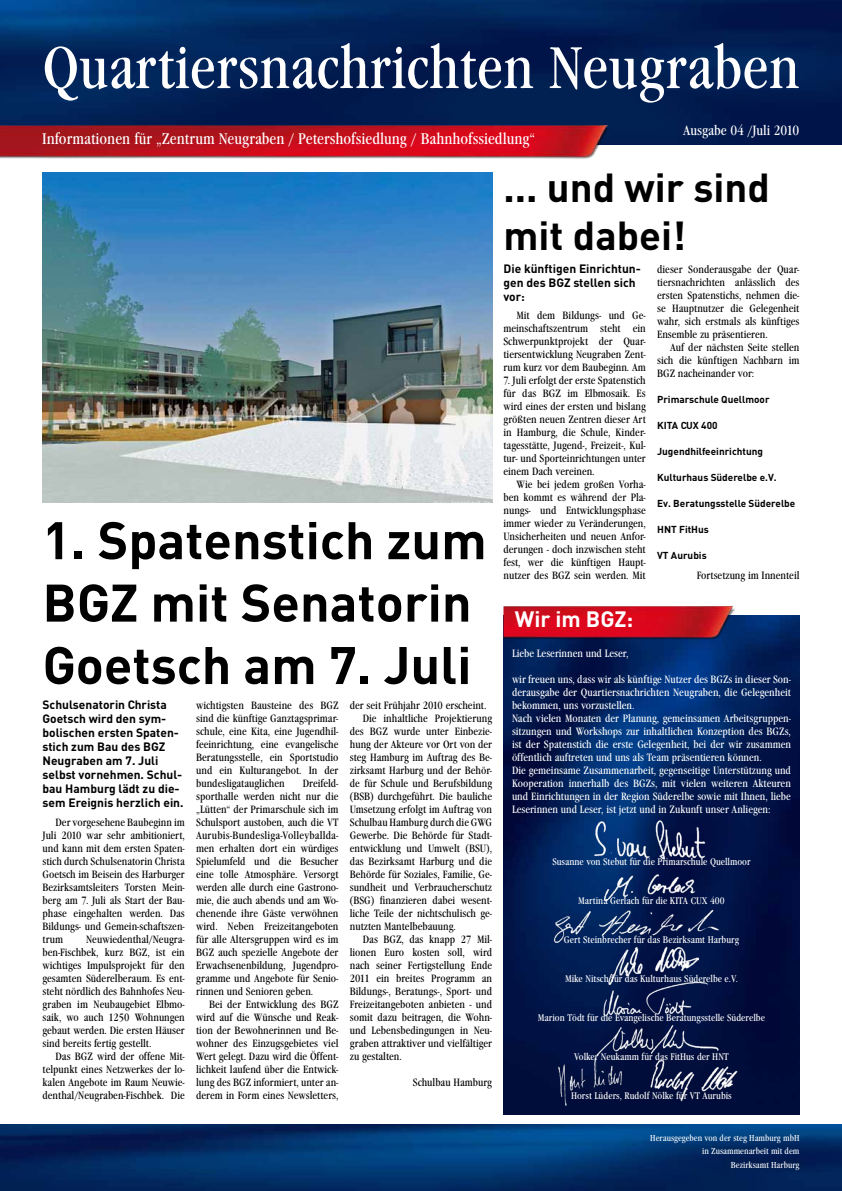
<style>
.page{position:relative;width:842px;height:1191px;background:#fff}
.page>*{position:absolute;margin:0;border:0;box-sizing:border-box;transform-origin:0 0}
.t1{font:60.9px "Garamond Cd ITC";color:#fff}
.t2{font:700 52px/62.4px "DIN";color:#000}
.t3{font:700 40px/48px "DIN";color:#000}
.t4{font:700 22px "DIN";color:#fff}
.t5{font:16px "Garamond Cd ITC";color:#fff}
.t6{font:14px "Garamond Cd ITC";color:#fff}
.t7{font:700 12px/14px "DIN";color:#000}
.t8{font:11px/13px "Garamond Cd ITC";color:#000;text-align:justify}
.t9{font:11px/13px "Garamond Cd ITC";color:#fff}
.t10{font:10px "Garamond Cd ITC";color:#fff}
.t11{font:700 10px "DIN";color:#000}
.t12{font:9px/13.8px "Garamond Cd ITC";color:#fff;text-align:right}
</style>
<div class="page">
<img style="left:0;top:0;width:842px;height:144px">
<img style="left:0;top:125px;width:636px;height:34px">
<img style="left:503px;top:615px;width:296px;height:499px">
<img style="left:503px;top:605px;width:258px;height:39px">
<img style="left:0;top:1124px;width:842px;height:67px">
<img style="left:590px;top:818px;width:118px;height:42px">
<img style="left:595px;top:863px;width:110px;height:45px">
<img style="left:553px;top:908px;width:167px;height:35px">
<img style="left:609px;top:946px;width:90px;height:33px">
<img style="left:602px;top:979px;width:110px;height:37px">
<img style="left:587px;top:1018px;width:136px;height:41px">
<img style="left:553px;top:1055px;width:71px;height:52px">
<img style="left:646px;top:1051px;width:94px;height:56px">
<img style="left:43px;top:173px;width:449px;height:329px">
<h1 class="t1" style="left:43px;top:34px;width:758px">Quartiersnachrichten Neugraben</h1>
<p class="t6" style="left:683px;top:123px;width:118px">Ausgabe 04 /Juli 2010</p>
<h3 class="t5" style="left:42px;top:130px;width:495px">Informationen für „Zentrum Neugraben / Petershofsiedlung / Bahnhofssiedlung“</h3>
<h2 class="t2" style="left:43px;top:508px;width:446px">1. Spatenstich zum<br>BGZ mit Senatorin<br>Goetsch am 7. Juli</h2>
<p class="t7" style="left:43px;top:697px;width:143px">Schulsenatorin Christa<br>Goetsch wird den sym&shy;bolischen ersten Spaten&shy;stich zum Bau des BGZ<br>Neugraben am 7. Juli selbst vornehmen. Schul&shy;bau Hamburg lädt zu die&shy;sem Ereignis herzlich ein.</p>
<p class="t8" style="left:43px;top:816px;width:144px;text-indent:13px">Der vorgesehene Baubeginn im Juli 2010 war sehr ambitioniert, und kann mit dem ersten Spaten&shy;stich durch Schulsenatorin Christa Goetsch im Beisein des Harburger Bezirksamtsleiters Torsten Mein&shy;berg am 7. Juli als Start der Bau&shy;phase eingehalten werden. Das Bildungs- und Gemein-schaftszen&shy;trum</p>
<p class="t8" style="left:43px;top:933px;width:144px;text-indent:44px">Neuwiedenthal/Neugra&shy;ben-Fischbek, kurz BGZ, ist ein wichtiges Impulsprojekt für den gesamten Süderelberaum. Es ent&shy;steht nördlich des Bahnhofes Neu&shy;graben im Neubaugebiet Elbmo&shy;saik, wo auch 1250 Wohnungen gebaut werden. Die ersten Häuser sind bereits fertig gestellt.</p>
<p class="t8" style="left:43px;top:1050px;width:144px;text-indent:13px">Das BGZ wird der offene Mit&shy;telpunkt eines Netzwerkes der lo&shy;kalen Angebote im Raum Neuwie&shy;denthal/Neugraben-Fischbek. Die</p>
<p class="t8" style="left:196px;top:699px;width:144px">wichtigsten Bausteine des BGZ sind die künftige Ganztagsprimar&shy;schule, eine Kita, eine Jugendhil&shy;feeinrichtung, eine evangelische Beratungsstelle, ein Sportstudio und ein Kulturangebot. In der bundesligatauglichen</p>
<p class="t8" style="left:196px;top:777px;width:144px;text-indent:107px">Dreifeld&shy;sporthalle werden nicht nur die „Lütten“ der Primarschule sich im Schulsport austoben, auch die VT Aurubis-Bundesliga-Volleyballda&shy;men erhalten dort ein würdiges Spielumfeld und die Besucher eine tolle Atmosphäre. Versorgt werden alle durch eine Gastrono&shy;mie, die auch abends und am Wo&shy;chenende ihre Gäste verwöhnen wird. Neben Freizeitangeboten für alle Altersgruppen wird es im BGZ auch spezielle Angebote der Erwachsenenbildung, Jugendpro&shy;gramme und Angebote für Senio&shy;rinnen und Senioren geben.</p>
<p class="t8" style="left:196px;top:998px;width:144px;text-indent:13px">Bei der Entwicklung des BGZ wird auf die Wünsche und Reak&shy;tion der Bewohnerinnen und Be&shy;wohner des Einzugsgebietes viel Wert gelegt. Dazu wird die Öffent&shy;lichkeit laufend über die Entwick&shy;lung des BGZ informiert, unter an&shy;derem in Form eines Newsletters,</p>
<p class="t8" style="left:350px;top:699px;width:138px">der seit Frühjahr 2010 erscheint.</p>
<p class="t8" style="left:363px;top:712px;width:131px">Die inhaltliche Projektierung</p>
<p class="t8" style="left:350px;top:725px;width:144px">des BGZ wurde unter Einbezie-</p>
<p class="t8" style="left:350px;top:738px;width:144px">hung der Akteure vor Ort von der</p>
<p class="t8" style="left:350px;top:751px;width:144px">steg Hamburg im Auftrag des Be-</p>
<p class="t8" style="left:350px;top:764px;width:144px">zirksamt Harburg und der Behör-</p>
<p class="t8" style="left:350px;top:777px;width:144px">de für Schule und Berufsbildung</p>
<p class="t8" style="left:350px;top:790px;width:144px">(BSB) durchgeführt. Die bauliche</p>
<p class="t8" style="left:350px;top:803px;width:144px">Umsetzung erfolgt im Auftrag von</p>
<p class="t8" style="left:350px;top:816px;width:144px">Schulbau Hamburg durch die GWG</p>
<p class="t8" style="left:350px;top:829px;width:144px">Gewerbe. Die Behörde für Stadt-</p>
<p class="t8" style="left:350px;top:842px;width:144px">entwicklung und Umwelt (BSU),</p>
<p class="t8" style="left:350px;top:855px;width:144px">das Bezirksamt Harburg und die</p>
<p class="t8" style="left:350px;top:868px;width:144px">Behörde für Soziales, Familie, Ge-</p>
<p class="t8" style="left:350px;top:881px;width:144px">sundheit und Verbraucherschutz</p>
<p class="t8" style="left:350px;top:894px;width:144px">(BSG) finanzieren dabei wesent-</p>
<p class="t8" style="left:350px;top:907px;width:144px">liche Teile der nichtschulisch ge-</p>
<p class="t8" style="left:350px;top:920px;width:108px">nutzten Mantelbebauung.</p>
<p class="t8" style="left:363px;top:933px;width:131px">Das BGZ, das knapp 27 Mil-</p>
<p class="t8" style="left:350px;top:946px;width:144px">lionen Euro kosten soll, wird</p>
<p class="t8" style="left:350px;top:959px;width:144px">nach seiner Fertigstellung Ende</p>
<p class="t8" style="left:350px;top:972px;width:144px">2011 ein breites Programm an</p>
<p class="t8" style="left:350px;top:985px;width:144px">Bildungs-, Beratungs-, Sport- und</p>
<p class="t8" style="left:350px;top:998px;width:144px">Freizeitangeboten anbieten - und</p>
<p class="t8" style="left:350px;top:1011px;width:144px">somit dazu beitragen, die Wohn-</p>
<p class="t8" style="left:350px;top:1024px;width:144px">und Lebensbedingungen in Neu-</p>
<p class="t8" style="left:350px;top:1037px;width:144px">graben attraktiver und vielfältiger</p>
<p class="t8" style="left:350px;top:1050px;width:53px">zu gestalten.</p>
<p class="t8" style="left:413px;top:1076px;width:81px">Schulbau Hamburg</p>
<h3 class="t3" style="left:503px;top:162px;width:268px">... und wir sind mit dabei!</h3>
<p class="t7" style="left:503px;top:261px;width:139px">Die künftigen Einrichtun&shy;gen des BGZ stellen sich vor:</p>
<p class="t8" style="left:657px;top:263px;width:144px">dieser Sonderausgabe der Quar&shy;tiersnachrichten anlässlich des ersten Spatenstichs, nehmen die&shy;se Hauptnutzer die Gelegenheit wahr, sich erstmals als künftiges Ensemble zu präsentieren.</p>
<p class="t8" style="left:657px;top:341px;width:144px;text-indent:13px">Auf der nächsten Seite stellen sich die künftigen Nachbarn im BGZ nacheinander vor:</p>
<p class="t11" style="left:657px;top:393px;width:114px">Primarschule Quellmoor</p>
<p class="t11" style="left:657px;top:419px;width:62px">KITA CUX 400</p>
<p class="t11" style="left:657px;top:445px;width:107px">Jugendhilfeeinrichtung</p>
<p class="t11" style="left:657px;top:471px;width:121px">Kulturhaus Süderelbe e.V.</p>
<p class="t11" style="left:657px;top:497px;width:140px">Ev. Beratungsstelle Süderelbe</p>
<p class="t11" style="left:657px;top:523px;width:53px">HNT FitHus</p>
<p class="t11" style="left:657px;top:549px;width:51px">VT Aurubis</p>
<p class="t8" style="left:503px;top:309px;width:144px;text-indent:13px">Mit dem Bildungs- und Ge&shy;meinschaftszentrum steht ein Schwerpunktprojekt der Quar&shy;tiersentwicklung Neugraben Zent&shy;rum kurz vor dem Baubeginn. Am</p>
<p class="t8" style="left:503px;top:374px;width:144px">7. Juli erfolgt der erste Spatenstich für das BGZ im Elbmosaik. Es wird eines der ersten und bislang größten neuen Zentren dieser Art in Hamburg, die Schule, Kinder&shy;tagesstätte, Jugend-, Freizeit-, Kul&shy;tur- und Sporteinrichtungen unter einem Dach vereinen.</p>
<p class="t8" style="left:503px;top:478px;width:144px;text-indent:13px">Wie bei jedem großen Vorha&shy;ben kommt es während der Pla&shy;nungs- und Entwicklungsphase immer wieder zu Veränderungen, Unsicherheiten und neuen Anfor&shy;derungen - doch inzwischen steht fest, wer die künftigen Haupt&shy;nutzer des BGZ sein werden. Mit</p>
<p class="t8" style="left:697px;top:569px;width:104px">Fortsetzung im Innenteil</p>
<h3 class="t4" style="left:515px;top:605px;width:120px">Wir im BGZ:</h3>
<p class="t9" style="left:512px;top:647px;width:118px">Liebe Leserinnen und Leser,</p>
<p class="t9" style="left:512px;top:673px;width:280px">wir freuen uns, dass wir als künftige Nutzer des BGZs in dieser Son&shy;derausgabe der Quartiersnachrichten Neugraben, die Gelegenheit bekommen, uns vorzustellen.<br>Nach vielen Monaten der Planung, gemeinsamen Arbeitsgruppen&shy;sitzungen und Workshops zur inhaltlichen Konzeption des BGZs, ist der Spatenstich die erste Gelegenheit, bei der wir zusammen öffentlich auftreten und uns als Team präsentieren können.<br>Die gemeinsame Zusammenarbeit, gegenseitige Unterstützung und Kooperation innerhalb des BGZs, mit vielen weiteren Akteuren und Einrichtungen in der Region Süderelbe sowie mit Ihnen, liebe Leserinnen und Leser, ist jetzt und in Zukunft unser Anliegen:</p>
<p class="t10" style="left:552px;top:856px;width:200px">Susanne von Stebut für die Primarschule Quellmoor</p>
<p class="t10" style="left:578px;top:895px;width:148px">Martina Gerlach für die KITA CUX 400</p>
<p class="t10" style="left:564px;top:934px;width:177px">Gert Steinbrecher für das Bezirksamt Harburg</p>
<p class="t10" style="left:565px;top:973px;width:174px">Mike Nitsch für das Kulturhaus Süderelbe e.V.</p>
<p class="t10" style="left:538px;top:1012px;width:228px">Marion Tödt für die Evangelische Beratungsstelle Süderelbe</p>
<p class="t10" style="left:574px;top:1051px;width:156px">Volker Neukamm für das FitHus der HNT</p>
<p class="t10" style="left:571px;top:1090px;width:162px">Horst Lüders, Rudolf Nölke für VT Aurubis</p>
<p class="t12" style="left:650px;top:1130px;width:151px">Herausgegeben von der steg Hamburg mbH in Zusammenarbeit mit dem<br>Bezirksamt Harburg</p>
</div>
